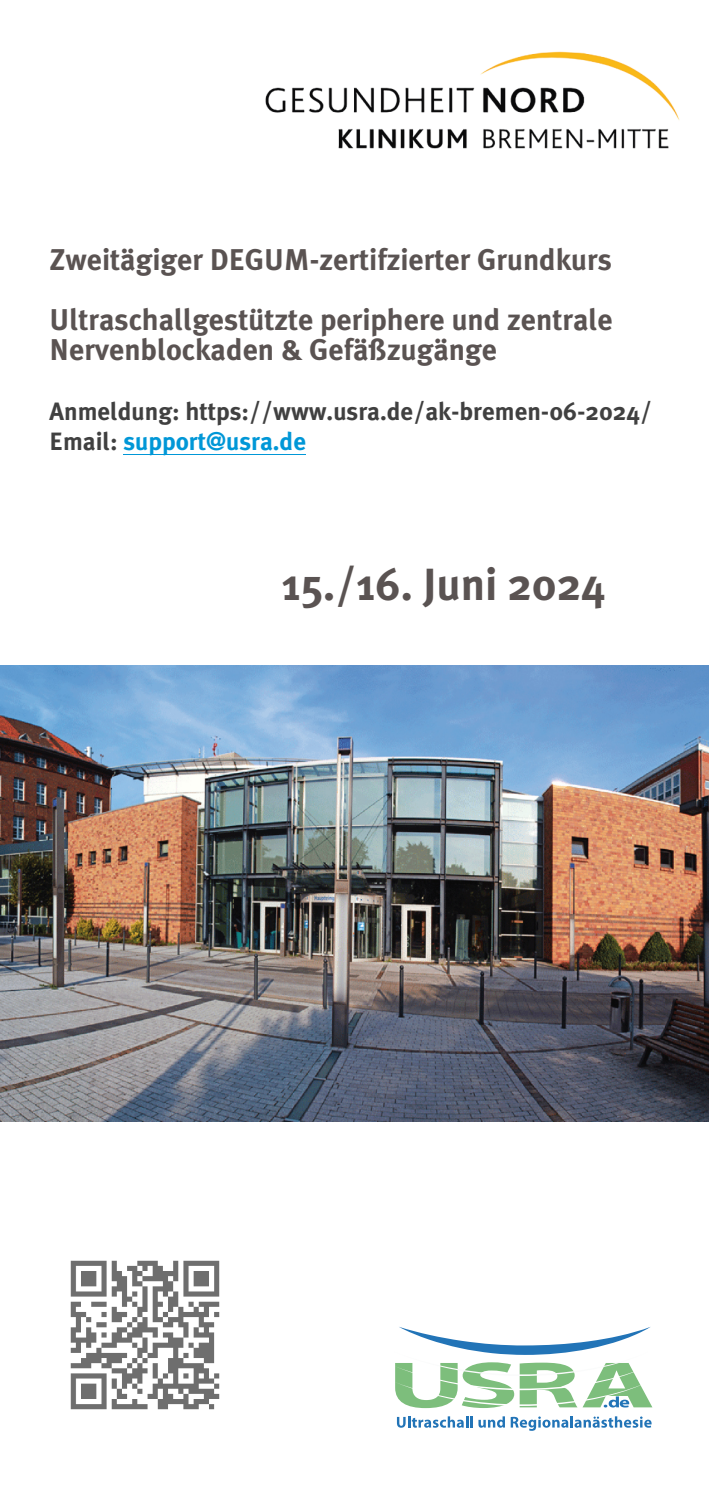
<style>
.page{position:relative;width:709px;height:1489px;background:#fff}
.page>*{position:absolute;margin:0;border:0;box-sizing:border-box;transform-origin:0 0}
.t1{font:700 45px "Meta Plus";color:#5a5352}
.t2{font:700 30px/60px "Meta Plus";color:#5a5352}
.t3{font:700 25px/30px "Meta Plus";color:#404040}
.s1{color:#0097d7}
</style>
<div class="page">
<svg style="left:395px;top:1327px;width:257px;height:80px"></svg>
<svg style="left:397px;top:1416px;width:254px;height:14px"></svg>
<hr style="left:123px;top:454px;width:183px;height:1px;background:#0097d7">
<img style="left:265px;top:51px;width:415px;height:98px">
<img style="left:0;top:665px;width:709px;height:455px">
<img style="left:70px;top:1260px;width:150px;height:150px">
<p class="t2" style="left:50px;top:231px;width:565px">Zweitägiger DEGUM-zertifzierter Grundkurs<br>Ultraschallgestützte periphere und zentrale</p>
<p class="t2" style="left:50px;top:321px;width:449px">Nervenblockaden &amp; Gefäßzugänge</p>
<p class="t3" style="left:50px;top:398px;width:604px">Anmeldung: https://www.usra.de/ak-bremen-06-2024/<br>Email: <span class="s1">support@usra.de</span></p>
<h1 class="t1" style="left:282px;top:565px;width:325px">15./16. Juni 2024</h1>
</div>
